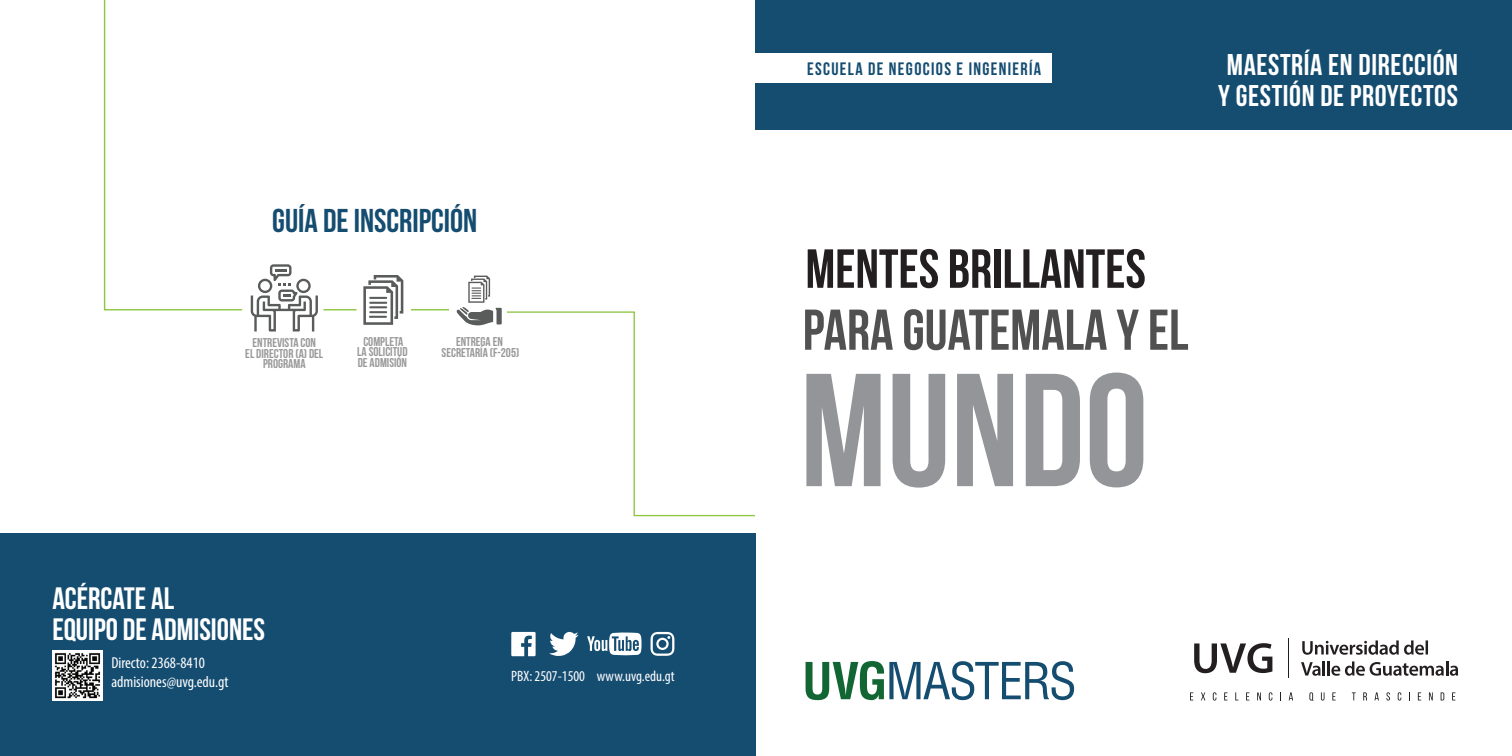
<style>
.page{position:relative;width:1512px;height:756px;background:#fff}
.page>*{position:absolute;margin:0;border:0;box-sizing:border-box;transform-origin:0 0}
.t1{font:160.5px "Bebas Neue";color:#939598}
.t2{font:700 57.45px "Bebas Neue";color:#515151}
.t3{font:700 54.9px "Bebas Neue";color:#231f20}
.t4{font:33px "Bebas Neue";color:#154d71}
.t5{font:30.9px/30.2px "Bebas Neue";color:#fff}
.t6{font:30px/31.2px "Bebas Neue";letter-spacing:.02em;color:#fff}
.t7{font:700 18px "Bebas Neue";letter-spacing:.075em;color:#154d71}
.t8{font:condensed 15.9px/19px "Myriad Pro";color:#fff}
.t9{font:condensed 15px "Myriad Pro";color:#fff}
.t10{font:12.75px/10.8px "Bebas Neue";color:#999;text-align:center}
</style>
<div class="page">
<div style="left:0;top:534px;width:756px;height:222px;background:#154d71"></div>
<div style="left:756px;top:0;width:756px;height:130px;background:#154d71"></div>
<div style="left:755px;top:54px;width:297px;height:29px;background:#fff"></div>
<svg style="left:103px;top:0;width:140px;height:311px"></svg>
<svg style="left:506px;top:311px;width:249px;height:206px"></svg>
<svg style="left:457px;top:276px;width:45px;height:49px"></svg>
<svg style="left:363px;top:275px;width:40px;height:50px"></svg>
<svg style="left:251px;top:264px;width:67px;height:68px"></svg>
<img style="left:52px;top:651px;width:50px;height:50px">
<svg style="left:549px;top:632px;width:30px;height:24px"></svg>
<svg style="left:651px;top:632px;width:23px;height:24px"></svg>
<svg style="left:511px;top:632px;width:25px;height:24px"></svg>
<svg style="left:587px;top:633px;width:55px;height:22px"></svg>
<svg style="left:806px;top:661px;width:268px;height:39px"></svg>
<svg style="left:1194px;top:643px;width:78px;height:30px"></svg>
<hr style="left:1288px;top:638px;width:1px;height:40px;background:#231f20">
<svg style="left:1302px;top:640px;width:126px;height:15px"></svg>
<svg style="left:1301px;top:661px;width:24px;height:15px"></svg>
<hr style="left:1327px;top:661px;width:3px;height:15px;background:#231f20">
<svg style="left:1331px;top:661px;width:127px;height:15px"></svg>
<svg style="left:1190px;top:692px;width:3px;height:8px"></svg>
<svg style="left:1201px;top:692px;width:4px;height:8px"></svg>
<svg style="left:1213px;top:692px;width:3px;height:9px"></svg>
<svg style="left:1224px;top:692px;width:4px;height:8px"></svg>
<svg style="left:1235px;top:692px;width:3px;height:8px"></svg>
<svg style="left:1246px;top:692px;width:3px;height:8px"></svg>
<svg style="left:1257px;top:692px;width:4px;height:8px"></svg>
<svg style="left:1269px;top:692px;width:3px;height:9px"></svg>
<svg style="left:1289px;top:692px;width:4px;height:8px"></svg>
<svg style="left:1309px;top:692px;width:4px;height:9px"></svg>
<svg style="left:1321px;top:692px;width:4px;height:9px"></svg>
<svg style="left:1332px;top:692px;width:4px;height:8px"></svg>
<svg style="left:1352px;top:692px;width:4px;height:8px"></svg>
<svg style="left:1363px;top:692px;width:4px;height:8px"></svg>
<svg style="left:1375px;top:692px;width:4px;height:8px"></svg>
<svg style="left:1386px;top:692px;width:4px;height:9px"></svg>
<svg style="left:1398px;top:692px;width:3px;height:9px"></svg>
<svg style="left:1418px;top:692px;width:3px;height:8px"></svg>
<svg style="left:1429px;top:692px;width:4px;height:8px"></svg>
<svg style="left:1441px;top:692px;width:3px;height:8px"></svg>
<svg style="left:1452px;top:692px;width:3px;height:8px"></svg>
<hr style="left:324px;top:309px;width:33px;height:1px;background:#8bc63e">
<hr style="left:411px;top:309px;width:38px;height:1px;background:#8bc63e">
<h3 class="t4" style="left:272px;top:202px;width:207px">GUÍA DE INSCRIPCIÓN</h3>
<p class="t10" style="left:245px;top:337px;width:80px">ENTREVISTA CON<br>EL DIRECTOR (A) DEL<br>PROGRAMA</p>
<p class="t10" style="left:357px;top:336px;width:52px">COMPLETA<br>LA SOLICITUD<br>DE ADMISIÓN</p>
<p class="t10" style="left:442px;top:336px;width:79px">ENTREGA EN<br>SECRETARÍA (F-205)</p>
<h3 class="t5" style="left:52px;top:583px;width:214px">ACÉRCATE AL<br>EQUIPO DE ADMISIONES</h3>
<p class="t8" style="left:111px;top:653px;width:119px">Directo: 2368-8410 admisiones@uvg.edu.gt</p>
<p class="t9" style="left:511px;top:667px;width:165px">PBX: 2507-1500 www.uvg.edu.gt</p>
<h3 class="t7" style="left:807px;top:59px;width:236px">ESCUELA DE NEGOCIOS E INGENIERÍA</h3>
<h3 class="t6" style="left:1218px;top:48px;width:241px">MAESTRÍA EN DIRECCIÓN<br>Y GESTIÓN DE PROYECTOS</h3>
<h3 class="t3" style="left:806px;top:239px;width:342px">MENTES BRILLANTES</h3>
<h2 class="t2" style="left:803px;top:298px;width:387px">PARA GUATEMALA Y EL</h2>
<h1 class="t1" style="left:800px;top:343px;width:350px">MUNDO</h1>
</div>
